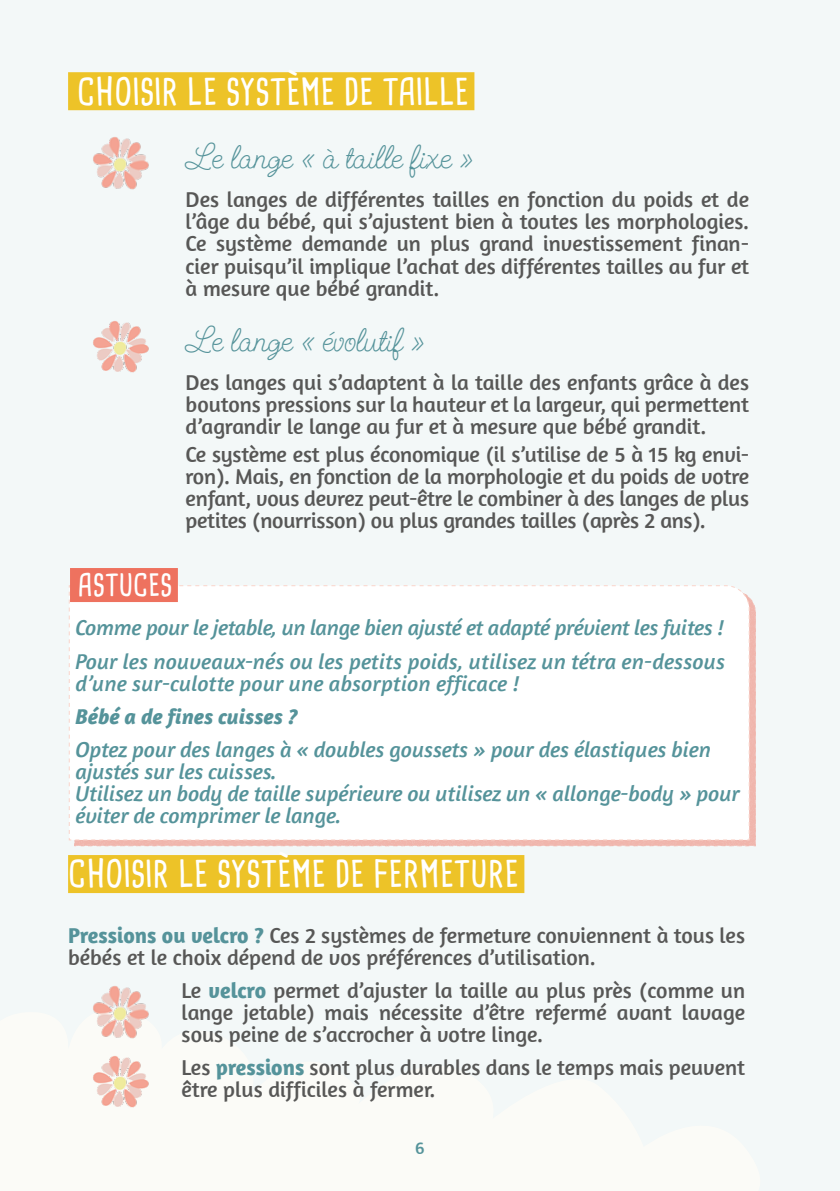
<style>
.page{position:relative;width:840px;height:1191px;background:#fff}
.page>*{position:absolute;margin:0;border:0;box-sizing:border-box;transform-origin:0 0}
.t1{font:700 36px "Cardenio Modern";color:#fff}
.t2{font:32px "Send Flowers";color:#55939a}
.t3{font:700 30px "Cardenio Modern";color:#fff}
.t4{font:22px/22px "Amaranth";color:#575756;text-align:justify}
.t5{font:italic 22px/22px "Amaranth";color:#55939a}
.t6{font:italic 700 22px "Amaranth";color:#55939a}
.t7{font:18px "Amaranth";color:#55939a}
.s1{font-weight:700;color:#55939a}
</style>
<div class="page">
<div style="left:0;top:0;width:839px;height:1191px;background:#f3f8f8"></div>
<div style="left:68px;top:72px;width:406px;height:38px;background:#edc328"></div>
<div style="left:68px;top:855px;width:456px;height:38px;background:#edc328"></div>
<img style="left:93px;top:986px;width:56px;height:122px">
<img style="left:93px;top:321px;width:56px;height:52px">
<img style="left:93px;top:137px;width:56px;height:53px">
<div style="left:74px;top:591px;width:681px;height:256px;background:#ee725f;opacity:.5"></div>
<div style="left:68px;top:585px;width:681px;height:256px;background:#fff"></div>
<div style="left:70px;top:568px;width:108px;height:34px;background:#ee725f"></div>
<h1 class="t1" style="left:77px;top:67px;width:393px">CHOISIR LE SYSTÈME DE TAILLE</h1>
<h2 class="t2" style="left:185px;top:134px;width:290px">Le lange « à taille fixe »</h2>
<p class="t4" style="left:185px;top:189px;width:564px">Des langes de différentes tailles en fonction du poids et de l’âge du bébé, qui s’ajustent bien à toutes les morphologies.<br>Ce système demande un plus grand investissement finan&shy;cier puisqu’il implique l’achat des différentes tailles au fur et à mesure que bébé grandit.</p>
<h2 class="t2" style="left:185px;top:317px;width:241px">Le lange « évolutif »</h2>
<p class="t4" style="left:185px;top:371px;width:564px">Des langes qui s’adaptent à la taille des enfants grâce à des boutons pressions sur la hauteur et la largeur, qui permettent d’agrandir le lange au fur et à mesure que bébé grandit.</p>
<p class="t4" style="left:185px;top:443px;width:564px">Ce système est plus économique (il s’utilise de 5 à 15 kg envi&shy;ron). Mais, en fonction de la morphologie et du poids de votre enfant, vous devrez peut-être le combiner à des langes de plus petites (nourrisson) ou plus grandes tailles (après 2 ans).</p>
<h3 class="t3" style="left:77px;top:565px;width:96px">ASTUCES</h3>
<p class="t5" style="left:75px;top:611px;width:650px;line-height:33.4px">Comme pour le jetable, un lange bien ajusté et adapté prévient les fuites !<br>Pour les nouveaux-nés ou les petits poids, utilisez un tétra en-dessous</p>
<p class="t5" style="left:75px;top:672px;width:445px">d’une sur-culotte pour une absorption efficace !</p>
<p class="t6" style="left:75px;top:703px;width:223px">Bébé a de fines cuisses ?</p>
<p class="t5" style="left:75px;top:739px;width:665px">Optez pour des langes à « doubles goussets » pour des élastiques bien ajustés sur les cuisses.<br>Utilisez un body de taille supérieure ou utilisez un « allonge-body » pour éviter de comprimer le lange.</p>
<h1 class="t1" style="left:68px;top:849px;width:452px">CHOISIR LE SYSTÈME DE FERMETURE</h1>
<p class="t4" style="left:68px;top:924px;width:678px"><span class="s1">Pressions ou velcro ?</span> Ces 2 systèmes de fermeture conviennent à tous les bébés et le choix dépend de vos préférences d’utilisation.</p>
<p class="t4" style="left:181px;top:979px;width:564px">Le <span class="s1">velcro</span> permet d’ajuster la taille au plus près (comme un lange jetable) mais nécessite d’être refermé avant lavage sous peine de s’accrocher à votre linge.</p>
<p class="t4" style="left:181px;top:1056px;width:564px">Les <span class="s1">pressions</span> sont plus durables dans le temps mais peuvent être plus difficiles à fermer.</p>
<p class="t7" style="left:415px;top:1136px;width:11px">6</p>
</div>
